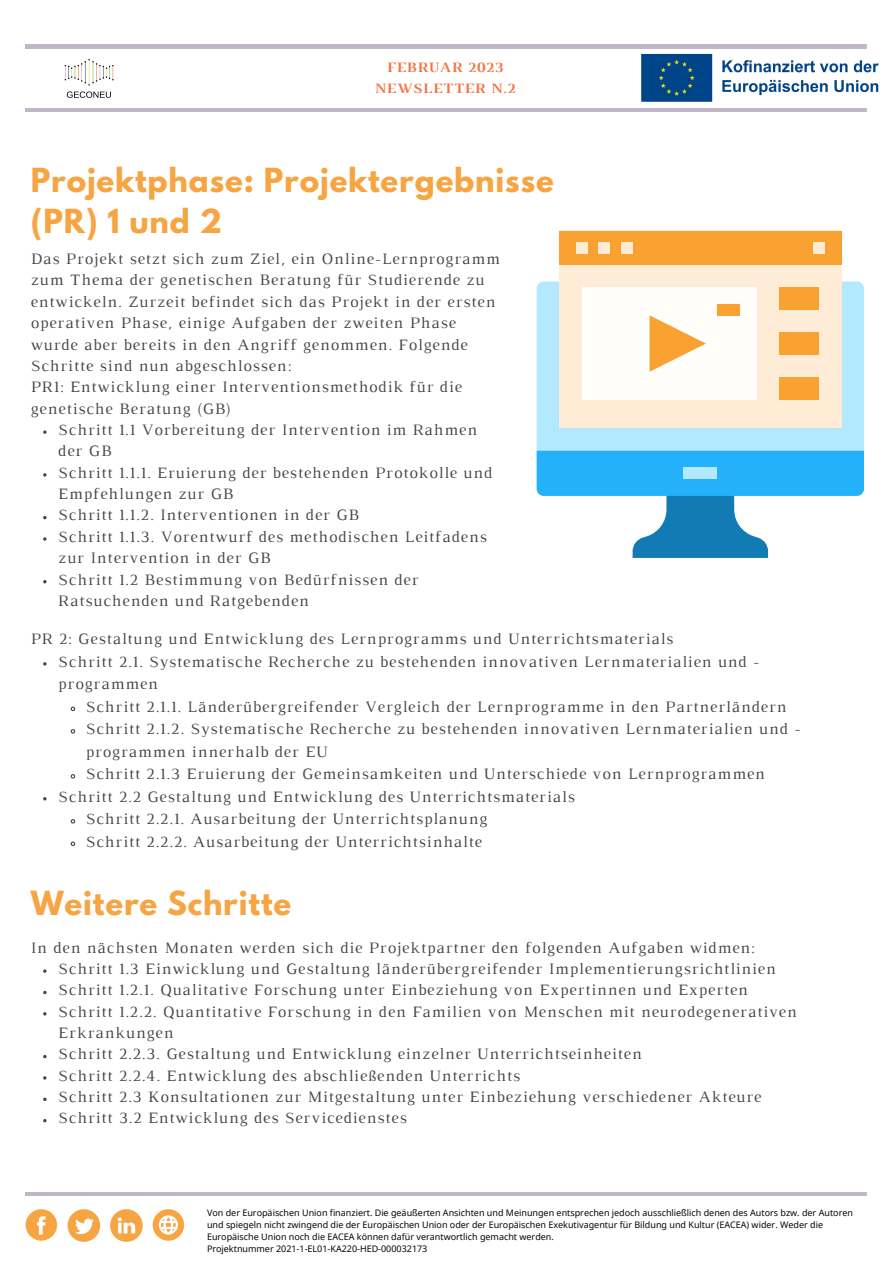
<style>
.page{position:relative;width:893px;height:1264px;background:#fff}
.page>*{position:absolute;margin:0;border:0;box-sizing:border-box;transform-origin:0 0}
.t1{font:700 29.4px/40.5px "League Spartan";letter-spacing:.03em;color:#f7a442}
.t2{font:16.2px/21.3px "Luthier";letter-spacing:.06em;color:#464544}
.t3{font:700 14.55px/20.2px "Luthier";letter-spacing:.06em;color:#f37443;text-align:center}
.t4{font:9px/12px "Noto Sans";color:#060606}
</style>
<div class="page">
<img style="left:64px;top:59px;width:50px;height:39px">
<hr style="left:26px;top:108px;width:840px;height:3px;background:#846f92">
<hr style="left:26px;top:45px;width:840px;height:3px;background:#846f92">
<hr style="left:26px;top:1192px;width:840px;height:3px;background:#846f92">
<div style="left:536px;top:281px;width:327px;height:215px;background:#b3e9ff;border-radius:7px"></div>
<svg style="left:536px;top:451px;width:327px;height:107px"></svg>
<div style="left:683px;top:467px;width:34px;height:12px;background:#b3e9ff"></div>
<div style="left:559px;top:231px;width:282px;height:197px;background:#feecd6"></div>
<div style="left:581px;top:287px;width:175px;height:113px;background:#fffefa"></div>
<div style="left:779px;top:287px;width:39px;height:23px;background:#faa231"></div>
<div style="left:779px;top:332px;width:39px;height:23px;background:#faa231"></div>
<div style="left:779px;top:377px;width:39px;height:23px;background:#faa231"></div>
<div style="left:559px;top:231px;width:282px;height:33px;background:#faa231"></div>
<div style="left:813px;top:242px;width:11px;height:11px;background:#feecd6"></div>
<div style="left:621px;top:242px;width:11px;height:11px;background:#feecd6"></div>
<div style="left:576px;top:242px;width:11px;height:11px;background:#feecd6"></div>
<div style="left:598px;top:242px;width:12px;height:11px;background:#feecd6"></div>
<svg style="left:649px;top:315px;width:57px;height:57px"></svg>
<div style="left:717px;top:304px;width:22px;height:11px;background:#faa231"></div>
<svg style="left:43px;top:430px;width:3px;height:4px"></svg>
<svg style="left:70px;top:706px;width:6px;height:6px"></svg>
<svg style="left:70px;top:729px;width:6px;height:5px"></svg>
<svg style="left:70px;top:774px;width:6px;height:5px"></svg>
<svg style="left:70px;top:819px;width:6px;height:5px"></svg>
<svg style="left:70px;top:841px;width:6px;height:5px"></svg>
<svg style="left:26px;top:1209px;width:31px;height:31px"></svg>
<svg style="left:68px;top:1209px;width:32px;height:32px"></svg>
<svg style="left:153px;top:1209px;width:31px;height:31px"></svg>
<svg style="left:110px;top:1209px;width:33px;height:32px"></svg>
<img style="left:641px;top:53px;width:238px;height:49px">
<p class="t3" style="left:374px;top:59px;width:142px">FEBRUAR 2023<br>NEWSLETTER N.2</p>
<h1 class="t1" style="left:31px;top:164px;width:524px">Projektphase: Projektergebnisse (PR) 1 und 2</h1>
<p class="t2" style="left:31px;top:249px;width:471px">Das Projekt setzt sich zum Ziel, ein Online-Lernprogramm zum Thema der genetischen Beratung für Studierende zu entwickeln. Zurzeit befindet sich das Projekt in der ersten operativen Phase, einige Aufgaben der zweiten Phase wurde aber bereits in den Angriff genommen. Folgende Schritte sind nun abgeschlossen:<br>PR1: Entwicklung einer Interventionsmethodik für die genetische Beratung (GB)</p>
<p class="t2" style="left:58px;top:420px;width:435px">Schritt 1.1 Vorbereitung der Intervention im Rahmen der GB<br>Schritt 1.1.1. Eruierung der bestehenden Protokolle und Empfehlungen zur GB<br>Schritt 1.1.2. Interventionen in der GB<br>Schritt 1.1.3. Vorentwurf des methodischen Leitfadens zur Intervention in der GB<br>Schritt 1.2 Bestimmung von Bedürfnissen der Ratsuchenden und Ratgebenden</p>
<p class="t2" style="left:31px;top:629px;width:644px">PR 2: Gestaltung und Entwicklung des Lernprogramms und Unterrichtsmaterials</p>
<p class="t2" style="left:58px;top:651px;width:702px;line-height:22.5px">Schritt 2.1. Systematische Recherche zu bestehenden innovativen Lernmaterialien und - programmen</p>
<p class="t2" style="left:86px;top:697px;width:702px">Schritt 2.1.1. Länderübergreifender Vergleich der Lernprogramme in den Partnerländern</p>
<p class="t2" style="left:86px;top:719px;width:716px">Schritt 2.1.2. Systematische Recherche zu bestehenden innovativen Lernmaterialien und -</p>
<p class="t2" style="left:86px;top:742px;width:243px">programmen innerhalb der EU</p>
<p class="t2" style="left:86px;top:764px;width:680px">Schritt 2.1.3 Eruierung der Gemeinsamkeiten und Unterschiede von Lernprogrammen</p>
<p class="t2" style="left:58px;top:787px;width:518px">Schritt 2.2 Gestaltung und Entwicklung des Unterrichtsmaterials</p>
<p class="t2" style="left:86px;top:809px;width:403px">Schritt 2.2.1. Ausarbeitung der Unterrichtsplanung</p>
<p class="t2" style="left:86px;top:832px;width:398px">Schritt 2.2.2. Ausarbeitung der Unterrichtsinhalte</p>
<h1 class="t1" style="left:31px;top:886px;width:262px">Weitere Schritte</h1>
<p class="t2" style="left:31px;top:937px;width:725px">In den nächsten Monaten werden sich die Projektpartner den folgenden Aufgaben widmen:</p>
<p class="t2" style="left:58px;top:959px;width:740px">Schritt 1.3 Einwicklung und Gestaltung länderübergreifender Implementierungsrichtlinien Schritt 1.2.1. Qualitative Forschung unter Einbeziehung von Expertinnen und Experten Schritt 1.2.2. Quantitative Forschung in den Familien von Menschen mit neurodegenerativen Erkrankungen<br>Schritt 2.2.3. Gestaltung und Entwicklung einzelner Unterrichtseinheiten<br>Schritt 2.2.4. Entwicklung des abschließenden Unterrichts<br>Schritt 2.3 Konsultationen zur Mitgestaltung unter Einbeziehung verschiedener Akteure Schritt 3.2 Entwicklung des Servicedienstes</p>
<p class="t4" style="left:207px;top:1206px;width:647px">Von der Europäischen Union finanziert. Die geäußerten Ansichten und Meinungen entsprechen jedoch ausschließlich denen des Autors bzw. der Autoren und spiegeln nicht zwingend die der Europäischen Union oder der Europäischen Exekutivagentur für Bildung und Kultur (EACEA) wider. Weder die Europäische Union noch die EACEA können dafür verantwortlich gemacht werden.<br>Projektnummer 2021-1-EL01-KA220-HED-000032173</p>
</div>
